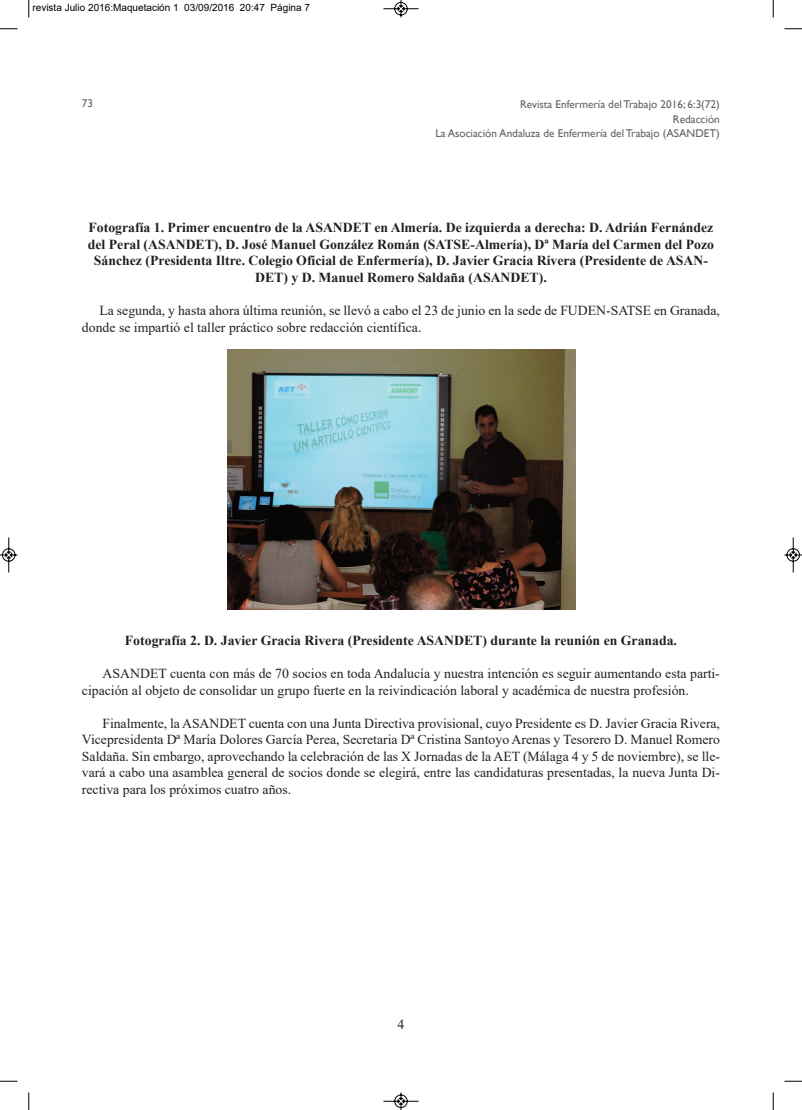
<style>
.page{position:relative;width:802px;height:1110px;background:#fff}
.page>*{position:absolute;margin:0;border:0;box-sizing:border-box;transform-origin:0 0}
.t1{font:13.75px/16.5px "Times New Roman";color:#231f20}
.t2{font:700 13.75px/16.5px "Times New Roman";color:#231f20;text-align:center}
.t3{font:11.25px/14.2px "Gill Sans";color:#636366;text-align:right}
.t4{font:10px "Arial";color:#000}
</style>
<div class="page">
<img style="left:227px;top:350px;width:348px;height:259px">
<svg style="left:28px;top:0;width:2px;height:18px"></svg>
<svg style="left:0;top:28px;width:18px;height:2px"></svg>
<svg style="left:773px;top:0;width:1px;height:18px"></svg>
<svg style="left:784px;top:28px;width:18px;height:2px"></svg>
<svg style="left:28px;top:1092px;width:2px;height:18px"></svg>
<svg style="left:0;top:1081px;width:18px;height:1px"></svg>
<svg style="left:773px;top:1092px;width:1px;height:18px"></svg>
<svg style="left:784px;top:1081px;width:18px;height:1px"></svg>
<svg style="left:383px;top:0;width:36px;height:18px"></svg>
<svg style="left:383px;top:1092px;width:36px;height:18px"></svg>
<svg style="left:0;top:537px;width:18px;height:36px"></svg>
<svg style="left:784px;top:537px;width:18px;height:36px"></svg>
<p class="t4" style="left:32px;top:2px;width:279px">revista Julio 2016:Maquetación 1 03/09/2016 20:47 Página 7</p>
<p class="t3" style="left:82px;top:96px;width:13px">73</p>
<p class="t3" style="left:435px;top:97px;width:286px">Revista Enfermería del Trabajo 2016; 6:3(72)<br>Redacción<br>La Asociación Andaluza de Enfermería del Trabajo (ASANDET)</p>
<p class="t2" style="left:88px;top:219px;width:627px">Fotografía 1. Primer encuentro de la ASANDET en Almería. De izquierda a derecha: D. Adrián Fernández del Peral (ASANDET), D. José Manuel González Román (SATSE-Almería), Dª María del Carmen del Pozo Sánchez (Presidenta Iltre. Colegio Oficial de Enfermería), D. Javier Gracia Rivera (Presidente de ASAN-DET) y D. Manuel Romero Saldaña (ASANDET).</p>
<p class="t1" style="left:82px;top:302px;width:639px;text-indent:18px">La segunda, y hasta ahora última reunión, se llevó a cabo el 23 de junio en la sede de FUDEN-SATSE en Granada, donde se impartió el taller práctico sobre redacción científica.</p>
<p class="t2" style="left:125px;top:632px;width:553px">Fotografía 2. D. Javier Gracia Rivera (Presidente ASANDET) durante la reunión en Granada.</p>
<p class="t1" style="left:82px;top:665px;width:639px;text-indent:21px">ASANDET cuenta con más de 70 socios en toda Andalucía y nuestra intención es seguir aumentando esta parti&shy;cipación al objeto de consolidar un grupo fuerte en la reivindicación laboral y académica de nuestra profesión.</p>
<p class="t1" style="left:82px;top:715px;width:639px;text-align:justify;text-indent:20px">Finalmente, la ASANDET cuenta con una Junta Directiva provisional, cuyo Presidente es D. Javier Gracia Rivera, Vicepresidenta Dª María Dolores García Perea, Secretaria Dª Cristina Santoyo Arenas y Tesorero D. Manuel Romero Saldaña. Sin embargo, aprovechando la celebración de las X Jornadas de la AET (Málaga 4 y 5 de noviembre), se lle&shy;vará a cabo una asamblea general de socios donde se elegirá, entre las candidaturas presentadas, la nueva Junta Di&shy;rectiva para los próximos cuatro años.</p>
<p class="t1" style="left:397px;top:1016px;width:8px">4</p>
</div>
